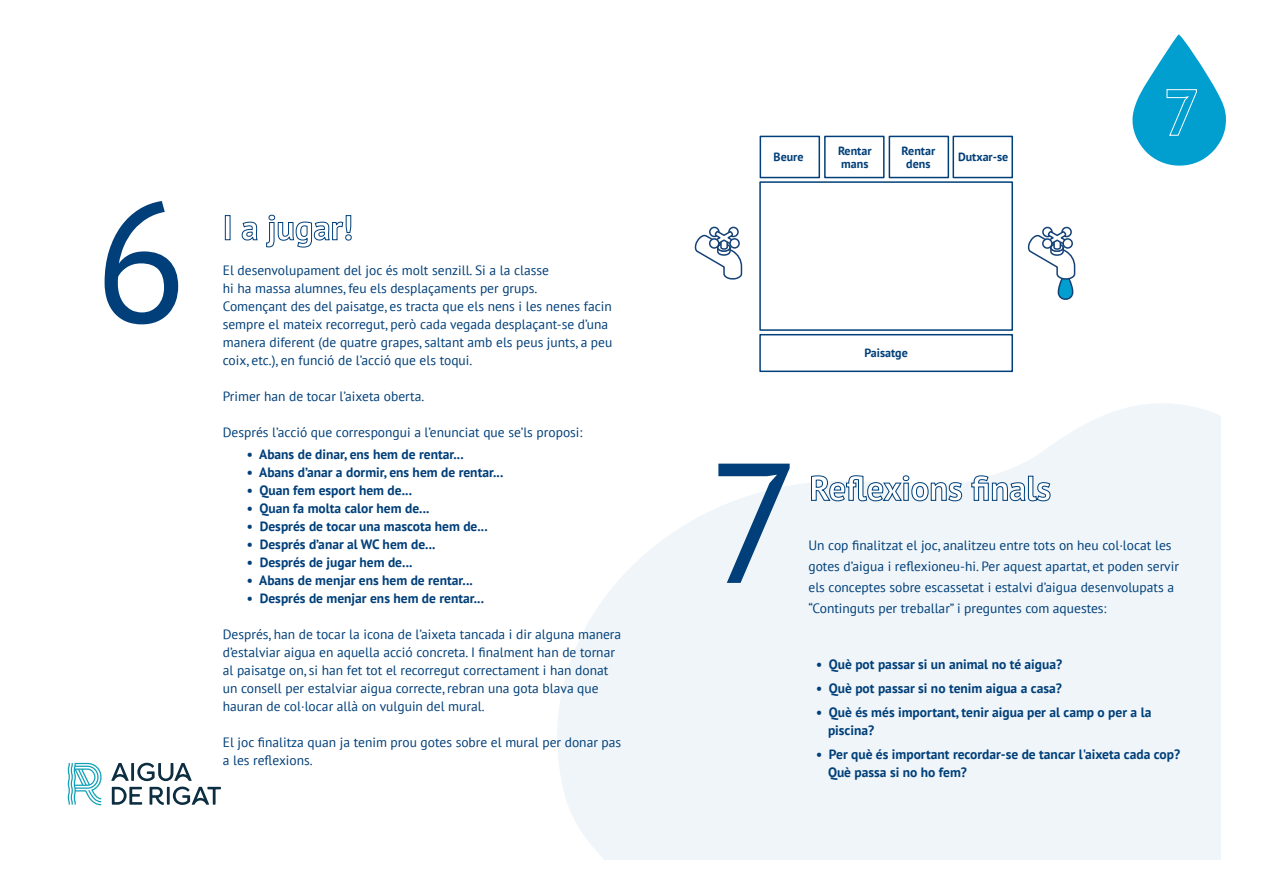
<style>
.page{position:relative;width:1263px;height:893px;background:#fff}
.page>*{position:absolute;margin:0;border:0;box-sizing:border-box;transform-origin:0 0}
.t1{font:170.4px "PT Sans";color:#003f79}
.t2{font:13.5px/18px "PT Sans";color:#003f79}
.t3{font:700 13.5px/18px "PT Sans";color:#003f79}
.t4{font:700 12px/13.5px "PT Sans";color:#003f79}
</style>
<div class="page">
<svg style="left:557px;top:403px;width:663px;height:456px;fill:#eff5f9"></svg>
<svg style="left:1132px;top:34px;width:94px;height:132px"></svg>
<div style="left:728px;top:227px;width:11px;height:10px;border:2px solid #144176;border-radius:50%"></div>
<div style="left:709px;top:227px;width:11px;height:10px;border:2px solid #144176;border-radius:50%"></div>
<svg style="left:695px;top:230px;width:48px;height:50px"></svg>
<div style="left:730px;top:239px;width:9px;height:9px;background:#fff;border-radius:50%"></div>
<div style="left:729px;top:238px;width:11px;height:11px;border:2px solid #144176;border-radius:50%"></div>
<div style="left:710px;top:239px;width:9px;height:9px;background:#fff;border-radius:50%"></div>
<div style="left:709px;top:238px;width:10px;height:11px;border:2px solid #144176;border-radius:50%"></div>
<div style="left:1061px;top:227px;width:11px;height:10px;border:2px solid #144176;border-radius:50%"></div>
<div style="left:1042px;top:227px;width:11px;height:10px;border:2px solid #144176;border-radius:50%"></div>
<svg style="left:1028px;top:230px;width:48px;height:70px"></svg>
<div style="left:1063px;top:239px;width:9px;height:9px;background:#fff;border-radius:50%"></div>
<div style="left:1062px;top:238px;width:11px;height:11px;border:2px solid #144176;border-radius:50%"></div>
<div style="left:1043px;top:239px;width:9px;height:9px;background:#fff;border-radius:50%"></div>
<div style="left:1042px;top:238px;width:10px;height:11px;border:2px solid #144176;border-radius:50%"></div>
<div style="left:759px;top:181px;width:254px;height:150px;border:2px solid #003f79"></div>
<div style="left:759px;top:334px;width:254px;height:38px;border:2px solid #003f79"></div>
<hr style="left:131px;top:763px;width:3px;height:18px;background:#0d2e41">
<svg style="left:111px;top:763px;width:18px;height:18px"></svg>
<svg style="left:137px;top:763px;width:55px;height:18px"></svg>
<svg style="left:112px;top:787px;width:30px;height:18px"></svg>
<hr style="left:167px;top:787px;width:3px;height:18px;background:#0d2e41">
<svg style="left:173px;top:787px;width:48px;height:18px"></svg>
<svg style="left:150px;top:787px;width:14px;height:18px"></svg>
<svg style="left:68px;top:763px;width:34px;height:42px"></svg>
<div style="left:225px;top:215px;width:5px;height:25px;border:1px solid #003f79"></div>
<svg style="left:241px;top:221px;width:17px;height:20px"></svg>
<svg style="left:266px;top:214px;width:86px;height:34px"></svg>
<svg style="left:811px;top:475px;width:151px;height:27px"></svg>
<svg style="left:971px;top:475px;width:80px;height:27px"></svg>
<div style="left:952px;top:136px;width:61px;height:42px;border:2px solid #003f79"></div>
<div style="left:889px;top:136px;width:60px;height:42px;border:2px solid #003f79"></div>
<div style="left:824px;top:136px;width:60px;height:42px;border:2px solid #003f79"></div>
<div style="left:760px;top:136px;width:60px;height:42px;border:2px solid #003f79"></div>
<h1 class="t1" style="left:94px;top:153px;width:94px">6</h1>
<p class="t2" style="left:223px;top:261px;width:391px">El desenvolupament del joc és molt senzill. Si a la classe<br>hi ha massa alumnes, feu els desplaçaments per grups.<br>Començant des del paisatge, es tracta que els nens i les nenes facin sempre el mateix recorregut, però cada vegada desplaçant-se d’una manera diferent (de quatre grapes, saltant amb els peus junts, a peu coix, etc.), en funció de l’acció que els toqui.</p>
<p class="t2" style="left:223px;top:387px;width:203px">Primer han de tocar l’aixeta oberta.</p>
<p class="t2" style="left:223px;top:423px;width:361px">Després l’acció que correspongui a l’enunciat que se’ls proposi:</p>
<p class="t3" style="left:247px;top:445px;width:218px">• Abans de dinar, ens hem de rentar...</p>
<p class="t3" style="left:247px;top:463px;width:258px">• Abans d’anar a dormir, ens hem de rentar...</p>
<p class="t3" style="left:247px;top:481px;width:167px">• Quan fem esport hem de...</p>
<p class="t3" style="left:247px;top:499px;width:184px">• Quan fa molta calor hem de...</p>
<p class="t3" style="left:247px;top:517px;width:242px">• Després de tocar una mascota hem de...</p>
<p class="t3" style="left:247px;top:535px;width:190px">• Després d’anar al WC hem de...</p>
<p class="t3" style="left:247px;top:553px;width:167px">• Després de jugar hem de...</p>
<p class="t3" style="left:247px;top:571px;width:228px">• Abans de menjar ens hem de rentar...</p>
<p class="t3" style="left:247px;top:589px;width:239px">• Després de menjar ens hem de rentar...</p>
<p class="t2" style="left:223px;top:625px;width:400px">Després, han de tocar la icona de l’aixeta tancada i dir alguna manera d’estalviar aigua en aquella acció concreta. I finalment han de tornar al paisatge on, si han fet tot el recorregut correctament i han donat un consell per estalviar aigua correcte, rebran una gota blava que hauran de col·locar allà on vulguin del mural.</p>
<p class="t2" style="left:223px;top:733px;width:400px">El joc finalitza quan ja tenim prou gotes sobre el mural per donar pas a les reflexions.</p>
<p class="t4" style="left:774px;top:149px;width:31px">Beure</p>
<p class="t4" style="left:838px;top:143px;width:35px">Rentar mans</p>
<p class="t4" style="left:901px;top:143px;width:35px;text-align:center">Rentar dens</p>
<p class="t4" style="left:958px;top:149px;width:52px">Dutxar-se</p>
<p class="t4" style="left:864px;top:345px;width:45px">Paisatge</p>
<h1 class="t1" style="left:708px;top:413px;width:94px">7</h1>
<p class="t2" style="left:808px;top:534px;width:372px;line-height:21px">Un cop finalitzat el joc, analitzeu entre tots on heu col·locat les gotes d’aigua i reflexioneu-hi. Per aquest apartat, et poden servir els conceptes sobre escassetat i estalvi d’aigua desenvolupats a “Continguts per treballar” i preguntes com aquestes:</p>
<p class="t3" style="left:816px;top:655px;width:248px">• Què pot passar si un animal no té aigua?</p>
<p class="t3" style="left:816px;top:679px;width:247px">• Què pot passar si no tenim aigua a casa?</p>
<p class="t3" style="left:828px;top:703px;width:325px;text-indent:-12px">• Què és més important, tenir aigua per al camp o per a la piscina?</p>
<p class="t3" style="left:828px;top:745px;width:354px;text-indent:-12px">• Per què és important recordar-se de tancar l'aixeta cada cop?<br>Què passa si no ho fem?</p>
</div>
